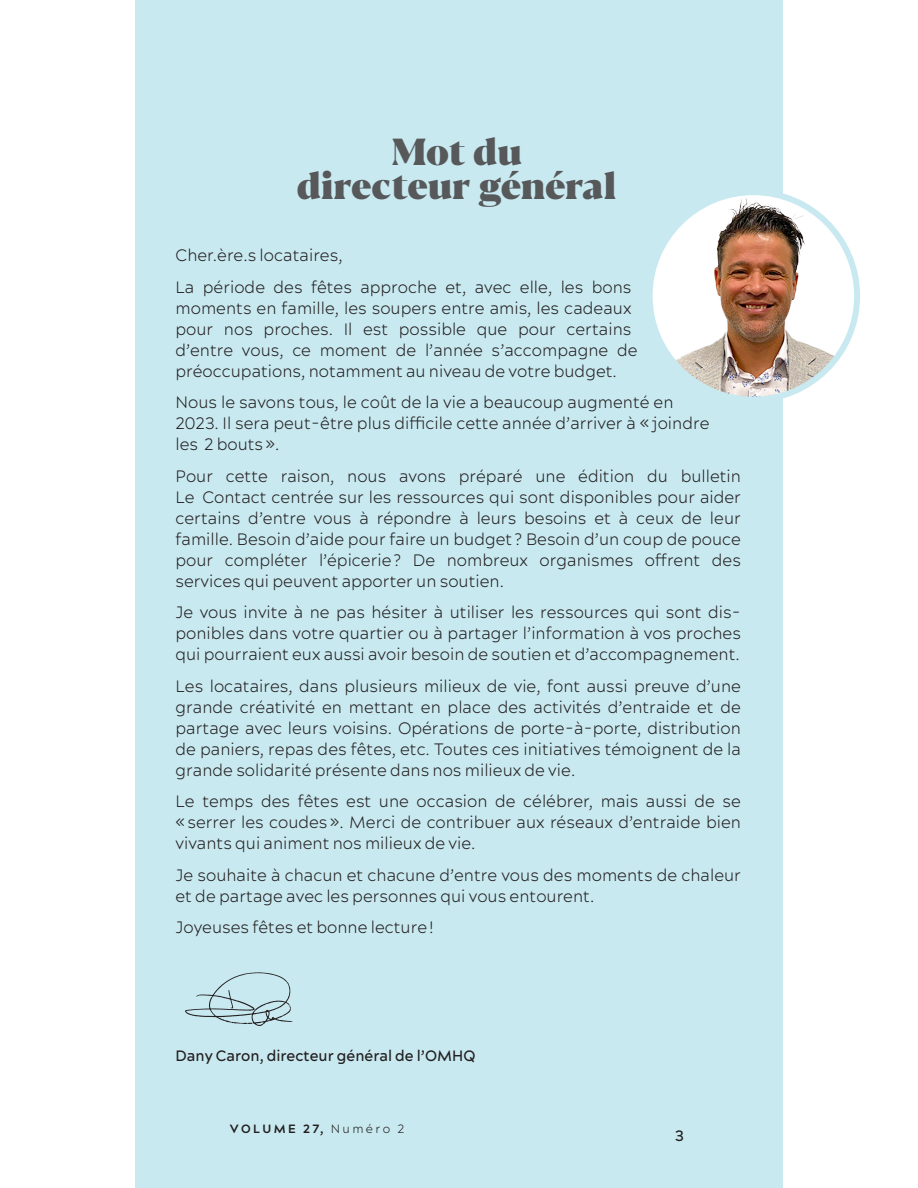
<style>
.page{position:relative;width:918px;height:1188px;background:#fff}
.page>*{position:absolute;margin:0;border:0;box-sizing:border-box;transform-origin:0 0}
.t1{font:800 37.5px "Blacker Pro Dis";color:#57585a}
.Mot_du_directeur{font:300 16.5px/21px "Acherus Grotesque";color:#231f20;text-align:justify}
.t2{font:500 15px "Acherus Grotesque";color:#231f20}
.t3{font:700 12px "Acherus Grotesque";letter-spacing:.2em;color:#231f20}
.s1{font-weight:300}
</style>
<div class="page">
<div style="left:135px;top:0;width:648px;height:1188px;background:#c8e9f0"></div>
<img style="left:650px;top:192px;width:207px;height:208px;border-radius:104px">
<div style="left:647px;top:189px;width:213px;height:214px;border:6px solid #c8e9f0;border-radius:50%"></div>
<svg style="left:185px;top:972px;width:108px;height:54px"></svg>
<p class="t1" style="left:391px;top:122px;width:132px">Mot du</p>
<p class="t1" style="left:297px;top:157px;width:321px">directeur général</p>
<p class="Mot_du_directeur" style="left:176px;top:244px;width:169px">Cher.ère.s locataires,</p>
<p class="Mot_du_directeur" style="left:176px;top:276px;width:464px;text-align:left">La période des fêtes approche et, avec elle, les bons moments en famille, les soupers entre amis, les cadeaux pour nos proches. Il est possible que pour certains d’entre vous, ce moment de l’année s’accompagne de préoccupations, notamment au niveau de votre budget.</p>
<p class="Mot_du_directeur" style="left:176px;top:391px;width:536px;text-align:left">Nous le savons tous, le coût de la vie a beaucoup augmenté en<br>2023. Il sera peut-être plus difficile cette année d’arriver à «joindre les 2 bouts».</p>
<p class="Mot_du_directeur" style="left:176px;top:465px;width:567px">Pour cette raison, nous avons préparé une édition du bulletin Le Contact centrée sur les ressources qui sont disponibles pour aider certains d’entre vous à répondre à leurs besoins et à ceux de leur famille. Besoin d’aide pour faire un budget ? Besoin d’un coup de pouce pour compléter l’épicerie? De nombreux organismes offrent des services qui peuvent apporter un soutien.</p>
<p class="Mot_du_directeur" style="left:176px;top:601px;width:567px">Je vous invite à ne pas hésiter à utiliser les ressources qui sont dis&shy;ponibles dans votre quartier ou à partager l’information à vos proches qui pourraient eux aussi avoir besoin de soutien et d’accompagnement.</p>
<p class="Mot_du_directeur" style="left:176px;top:675px;width:567px">Les locataires, dans plusieurs milieux de vie, font aussi preuve d’une grande créativité en mettant en place des activités d’entraide et de partage avec leurs voisins. Opérations de porte-à-porte, distribution de paniers, repas des fêtes, etc. Toutes ces initiatives témoignent de la grande solidarité présente dans nos milieux de vie.</p>
<p class="Mot_du_directeur" style="left:176px;top:790px;width:567px">Le temps des fêtes est une occasion de célébrer, mais aussi de se «serrer les coudes». Merci de contribuer aux réseaux d’entraide bien vivants qui animent nos milieux de vie.</p>
<p class="Mot_du_directeur" style="left:176px;top:864px;width:567px">Je souhaite à chacun et chacune d’entre vous des moments de chaleur et de partage avec les personnes qui vous entourent.</p>
<p class="Mot_du_directeur" style="left:176px;top:916px;width:260px">Joyeuses fêtes et bonne lecture!</p>
<p class="t2" style="left:176px;top:1046px;width:301px">Dany Caron, directeur général de l’OMHQ</p>
<p class="t3" style="left:230px;top:1121px;width:176px">VOLUME 27, <span class="s1">Numéro 2</span></p>
<p class="t2" style="left:675px;top:1126px;width:10px">3</p>
</div>
